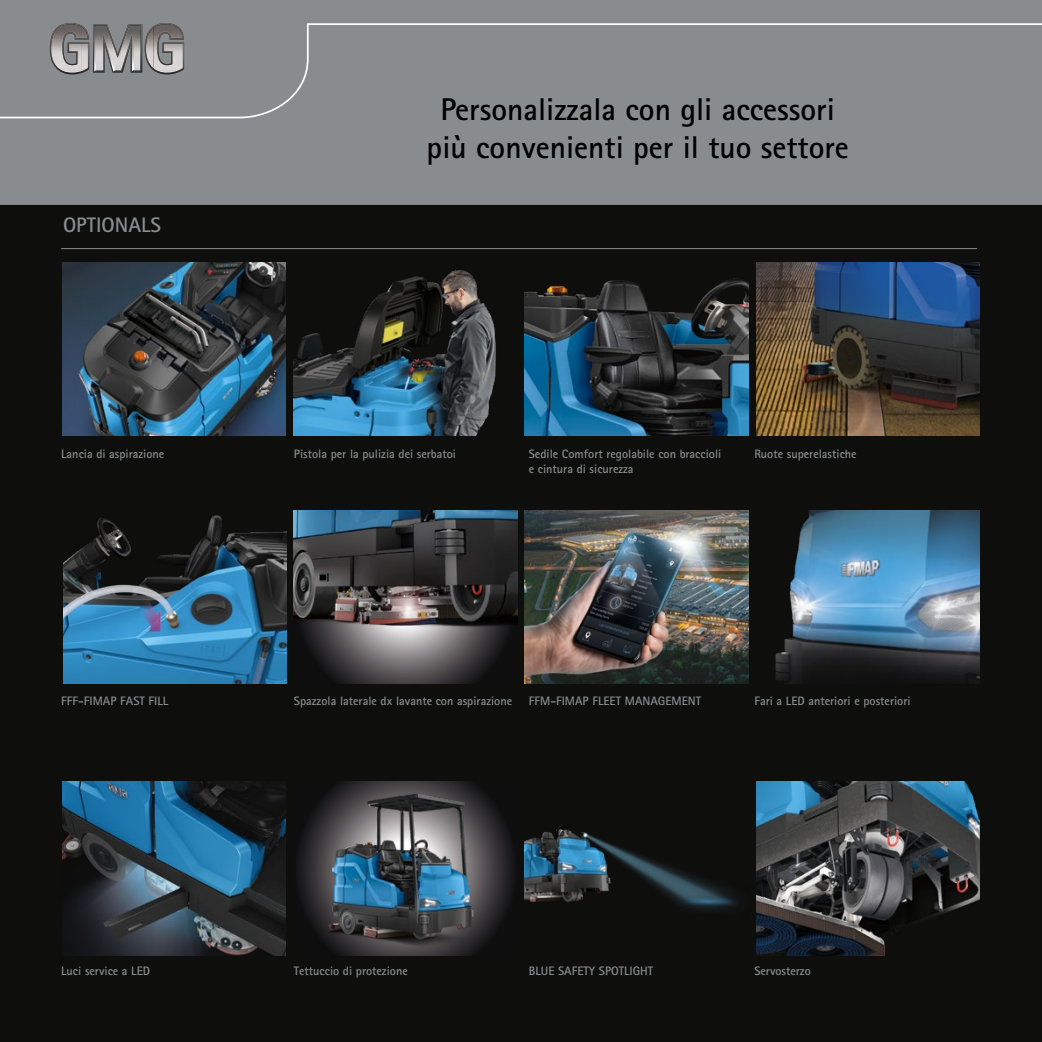
<style>
.page{position:relative;width:1042px;height:1042px;background:#fff}
.page>*{position:absolute;margin:0;border:0;box-sizing:border-box;transform-origin:0 0}
.t1{font:700 31.5px/37.8px "Rotis Sans Serif";color:#000;text-align:center}
.t2{font:700 21px "Rotis Sans Serif";color:#888c8e}
.t3{font:700 12.25px/14.7px "Rotis Sans Serif";color:#888c8e}
</style>
<div class="page">
<img style="left:0;top:0;width:1042px;height:1042px">
<hr style="left:61px;top:248px;width:916px;height:1px;background:#888c8e">
<h2 class="t2" style="left:63px;top:212px;width:99px">OPTIONALS</h2>
<p class="t3" style="left:61px;top:446px;width:105px">Lancia di aspirazione</p>
<h1 class="t1" style="left:427px;top:90px;width:424px">Personalizzala con gli accessori più convenienti per il tuo settore</h1>
<p class="t3" style="left:294px;top:446px;width:164px">Pistola per la pulizia dei serbatoi</p>
<p class="t3" style="left:529px;top:446px;width:194px">Sedile Comfort regolabile con braccioli e cintura di sicurezza</p>
<p class="t3" style="left:754px;top:446px;width:104px">Ruote superelastiche</p>
<p class="t3" style="left:294px;top:693px;width:220px">Spazzola laterale dx lavante con aspirazione</p>
<p class="t3" style="left:61px;top:693px;width:109px">FFF-FIMAP FAST FILL</p>
<p class="t3" style="left:529px;top:693px;width:174px">FFM-FIMAP FLEET MANAGEMENT</p>
<p class="t3" style="left:754px;top:693px;width:158px">Fari a LED anteriori e posteriori</p>
<p class="t3" style="left:61px;top:963px;width:90px">Luci service a LED</p>
<p class="t3" style="left:294px;top:963px;width:115px">Tettuccio di protezione</p>
<p class="t3" style="left:529px;top:963px;width:126px">BLUE SAFETY SPOTLIGHT</p>
<p class="t3" style="left:754px;top:963px;width:58px">Servosterzo</p>
</div>
